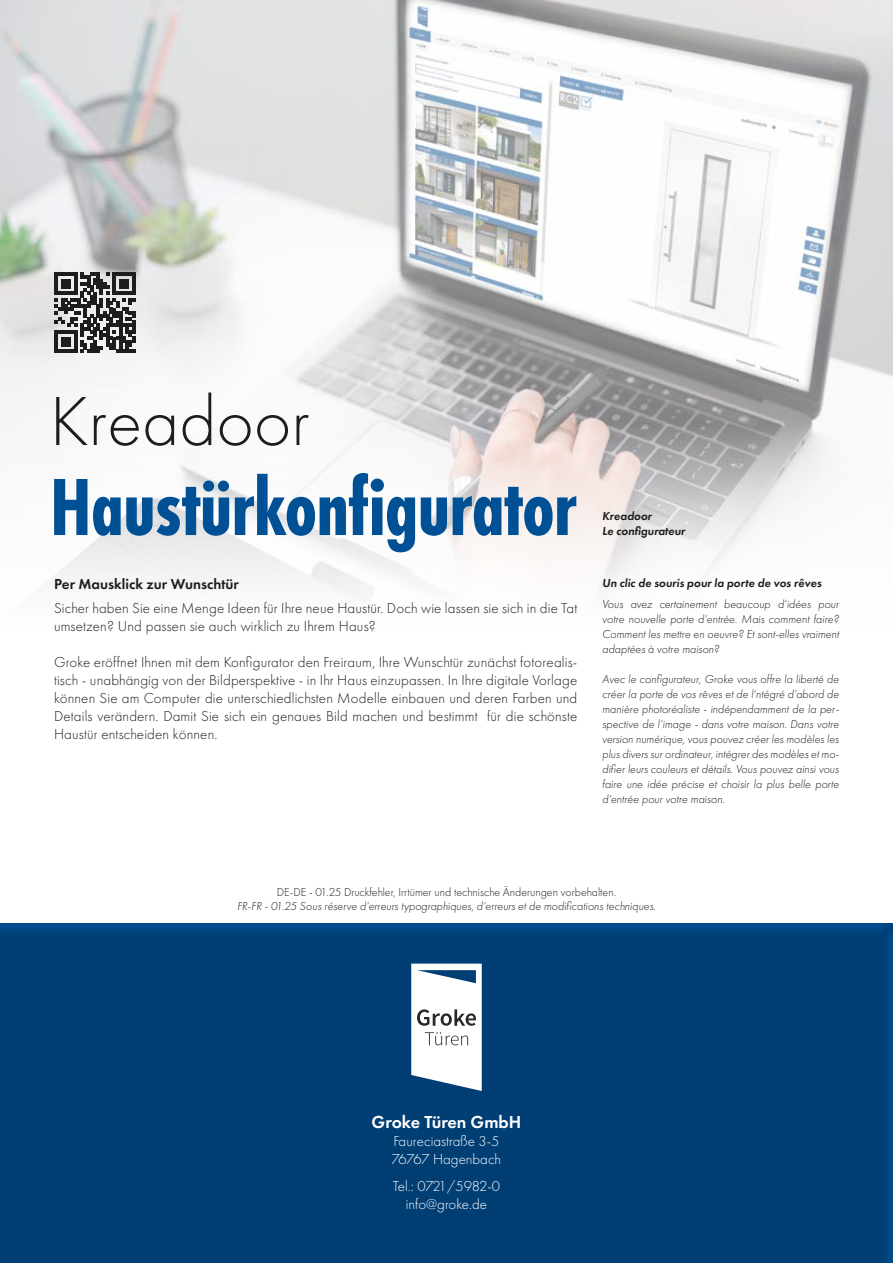
<style>
.page{position:relative;width:893px;height:1263px;background:#fff}
.page>*{position:absolute;margin:0;border:0;box-sizing:border-box;transform-origin:0 0}
.t1{font:700 84px "Futura PT Cond";letter-spacing:-.015em;color:#005095}
.t2{font:300 72px "Futura PT";color:#1d1d1b}
.t3{font:600 18px "Futura PT";color:#fff}
.t4{font:300 15px/18px "Futura PT";letter-spacing:.01em;color:#1d1d1b}
.t5{font:300 15px/18px "Futura PT";color:#fff}
.t6{font:600 15px "Futura PT";color:#1d1d1b}
.t7{font:italic 300 12px/15px "Futura PT";color:#1d1d1b;text-align:justify}
.t8{font:300 12px "Futura PT";color:#1d1d1b}
.t9{font:italic 600 12px/15px "Futura PT";color:#1d1d1b}
</style>
<div class="page">
<img style="left:0;top:0;width:893px;height:596px">
<div style="left:0;top:916px;width:893px;height:347px;background:#003e74"></div>
<svg style="left:411px;top:963px;width:71px;height:128px;background:#d6dde3"></svg>
<svg style="left:55px;top:272px;width:80px;height:81px"></svg>
<h2 class="t2" style="left:50px;top:380px;width:262px">Kreadoor</h2>
<h1 class="t1" style="left:50px;top:458px;width:529px">Haustürkonfigurator</h1>
<p class="t6" style="left:54px;top:575px;width:186px">Per Mausklick zur Wunschtür</p>
<p class="t4" style="left:54px;top:599px;width:525px">Sicher haben Sie eine Menge Ideen für Ihre neue Haustür. Doch wie lassen sie sich in die Tat umsetzen? Und passen sie auch wirklich zu Ihrem Haus?</p>
<p class="t4" style="left:54px;top:653px;width:525px;text-align:justify">Groke eröffnet Ihnen mit dem Konfigurator den Freiraum, Ihre Wunschtür zunächst fotorealis&shy;tisch - unabhängig von der Bildperspektive - in Ihr Haus einzupassen. In Ihre digitale Vorlage können Sie am Computer die unterschiedlichsten Modelle einbauen und deren Farben und Details verändern. Damit Sie sich ein genaues Bild machen und bestimmt für die schönste Haustür entscheiden können.</p>
<p class="t9" style="left:602px;top:508px;width:85px">Kreadoor<br>Le configurateur</p>
<p class="t9" style="left:602px;top:575px;width:221px">Un clic de souris pour la porte de vos rêves</p>
<p class="t7" style="left:602px;top:597px;width:238px">Vous avez certainement beaucoup d‘idées pour votre nouvelle porte d‘entrée. Mais comment faire?<br>Comment les mettre en oeuvre? Et sont-elles vraiment adaptées à votre maison?</p>
<p class="t7" style="left:602px;top:672px;width:238px">Avec le configurateur, Groke vous offre la liberté de créer la porte de vos rêves et de l‘ntégré d‘abord de manière photoréaliste - indépendamment de la per&shy;spective de l‘image - dans votre maison. Dans votre version numérique, vous pouvez créer les modèles les plus divers sur ordinateur, intégrer des modèles et mo&shy;difier leurs couleurs et détails. Vous pouvez ainsi vous faire une idée précise et choisir la plus belle porte d‘entrée pour votre maison.</p>
<p class="t8" style="left:277px;top:885px;width:341px">DE-DE - 01.25 Druckfehler, Irrtümer und technische Änderungen vorbehalten.</p>
<p class="t7" style="left:237px;top:899px;width:420px">FR-FR - 01.25 Sous réserve d‘erreurs typographiques, d‘erreurs et de modifications techniques.</p>
<h3 class="t3" style="left:372px;top:1111px;width:151px">Groke Türen GmbH</h3>
<p class="t5" style="left:392px;top:1132px;width:111px">Faureciastraße 3-5<br>76767 Hagenbach</p>
<p class="t5" style="left:393px;top:1177px;width:109px;text-align:center">Tel.: 0721/5982-0 info@groke.de</p>
</div>
